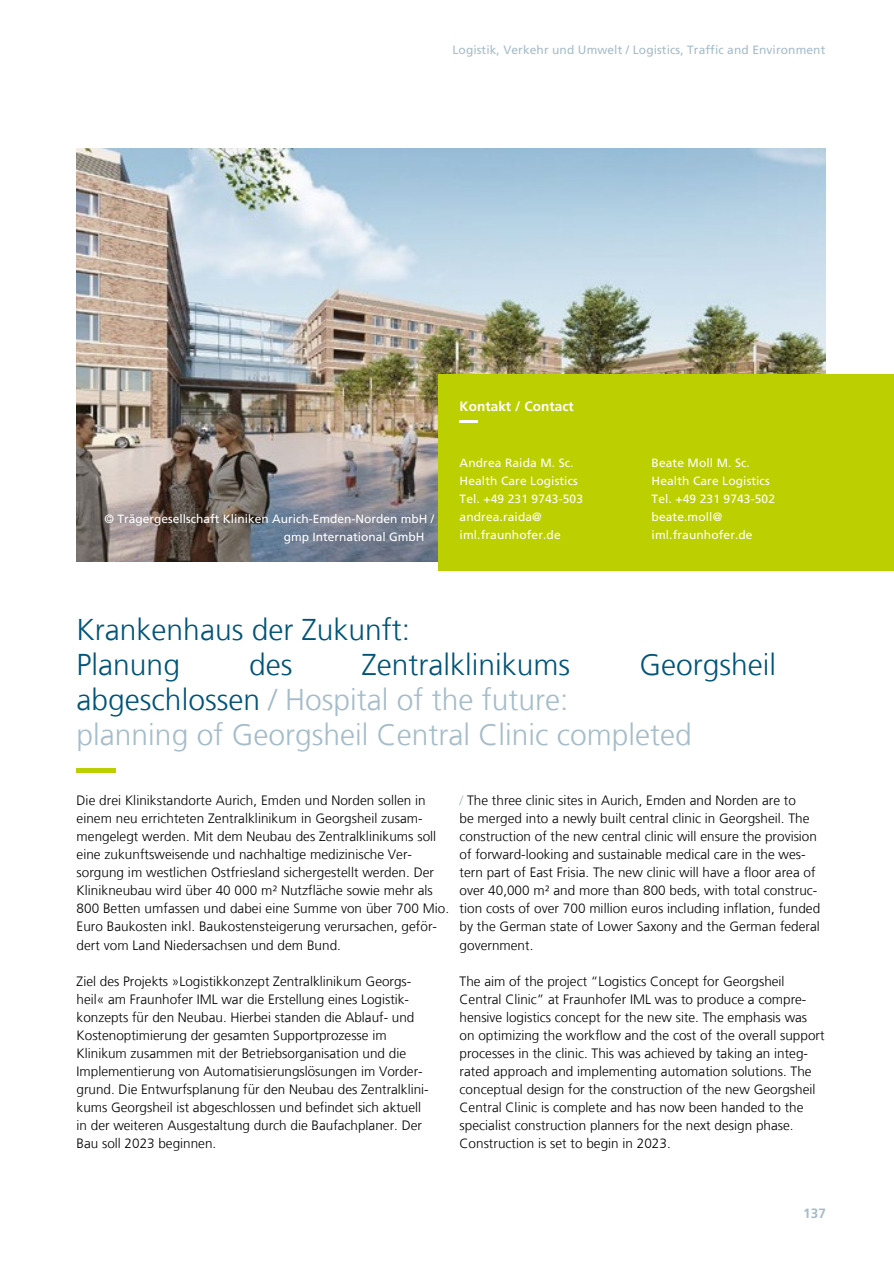
<style>
.page{position:relative;width:894px;height:1264px;background:#fff}
.page>*{position:absolute;margin:0;border:0;box-sizing:border-box;transform-origin:0 0}
.t1{font:300 30px/34.8px "Frutiger LT Com";color:#a5bcca}
.t2{font:300 30px/34.8px "Frutiger LT Com";color:#005478}
.t3{font:300 13.5px/18px "Frutiger LT Com";color:#000}
.t4{font:700 13.5px "Frutiger LT Com";letter-spacing:.005em;color:#fff}
.t5{font:700 13.5px "Frutiger LT Com";color:#a5bcca}
.t6{font:12px/18px "Frutiger LT Com";letter-spacing:.01em;color:#fff}
.t7{font:12px "Frutiger LT Com";letter-spacing:.01em;color:#a5bcca}
.s1{color:#005478}
.s2{color:#a5bcca}
</style>
<div class="page">
<img style="left:77px;top:149px;width:748px;height:413px">
<div style="left:77px;top:768px;width:39px;height:5px;background:#bccf00"></div>
<div style="left:438px;top:374px;width:455px;height:197px;background:#bccf00"></div>
<svg style="left:459px;top:420px;width:18px;height:2px"></svg>
<h2 class="t7" style="left:452px;top:45px;width:374px">Logistik, Verkehr und Umwelt / Logistics, Traffic and Environment</h2>
<h3 class="t6" style="left:284px;top:511px;width:152px;text-indent:-179px">© Trägergesellschaft Kliniken Aurich-Emden-Norden mbH / gmp International GmbH</h3>
<h2 class="t4" style="left:459px;top:401px;width:116px">Kontakt / Contact</h2>
<h3 class="t6" style="left:459px;top:455px;width:125px">Andrea Raida M. Sc.<br>Health Care Logistics<br>Tel. +49 231 9743-503 andrea.raida@ iml.fraunhofer.de</h3>
<h3 class="t6" style="left:651px;top:455px;width:125px">Beate Moll M. Sc.<br>Health Care Logistics<br>Tel. +49 231 9743-502 beate.moll@ iml.fraunhofer.de</h3>
<h3 class="t2" style="left:77px;top:615px;width:335px">Krankenhaus der Zukunft:<br>Planung</h3>
<h3 class="t2" style="left:249px;top:650px;width:45px">des</h3>
<h3 class="t2" style="left:362px;top:650px;width:210px">Zentralklinikums</h3>
<h3 class="t2" style="left:639px;top:650px;width:138px">Georgsheil</h3>
<h3 class="t1" style="left:77px;top:685px;width:616px"><span class="s1">abgeschlossen</span> / Hospital of the future:<br>planning of Georgsheil Central Clinic completed</h3>
<p class="t3" style="left:77px;top:793px;width:374px">Die drei Klinikstandorte Aurich, Emden und Norden sollen in einem neu errichteten Zentralklinikum in Georgsheil zusam&shy;mengelegt werden. Mit dem Neubau des Zentralklinikums soll eine zukunftsweisende und nachhaltige medizinische Ver&shy;sorgung im westlichen Ostfriesland sichergestellt werden. Der Klinikneubau wird über 40 000 m² Nutzfläche sowie mehr als 800 Betten umfassen und dabei eine Summe von über 700 Mio.<br>Euro Baukosten inkl. Baukostensteigerung verursachen, geför&shy;dert vom Land Niedersachsen und dem Bund.</p>
<p class="t3" style="left:77px;top:973px;width:353px">Ziel des Projekts »Logistikkonzept Zentralklinikum Georgs&shy;heil« am Fraunhofer IML war die Erstellung eines Logistik&shy;konzepts für den Neubau. Hierbei standen die Ablauf- und Kostenoptimierung der gesamten Supportprozesse im Klinikum zusammen mit der Betriebsorganisation und die Implementierung von Automatisierungslösungen im Vorder&shy;grund. Die Entwurfsplanung für den Neubau des Zentralklini&shy;kums Georgsheil ist abgeschlossen und befindet sich aktuell in der weiteren Ausgestaltung durch die Baufachplaner. Der Bau soll 2023 beginnen.</p>
<p class="t3" style="left:459px;top:793px;width:362px"><span class="s2">/</span> The three clinic sites in Aurich, Emden and Norden are to<br>be merged into a newly built central clinic in Georgsheil. The construction of the new central clinic will ensure the provision of forward-looking and sustainable medical care in the wes&shy;tern part of East Frisia. The new clinic will have a floor area of over 40,000 m² and more than 800 beds, with total construc&shy;tion costs of over 700 million euros including inflation, funded by the German state of Lower Saxony and the German federal government.</p>
<h1 class="t3" style="left:459px;top:973px;width:366px">The aim of the project “Logistics Concept for Georgsheil Central Clinic” at Fraunhofer IML was to produce a compre&shy;hensive logistics concept for the new site. The emphasis was on optimizing the workflow and the cost of the overall support processes in the clinic. This was achieved by taking an integ&shy;rated approach and implementing automation solutions. The conceptual design for the construction of the new Georgsheil Central Clinic is complete and has now been handed to the specialist construction planners for the next design phase.<br>Construction is set to begin in 2023.</h1>
<p class="t5" style="left:803px;top:1207px;width:24px">137</p>
</div>
